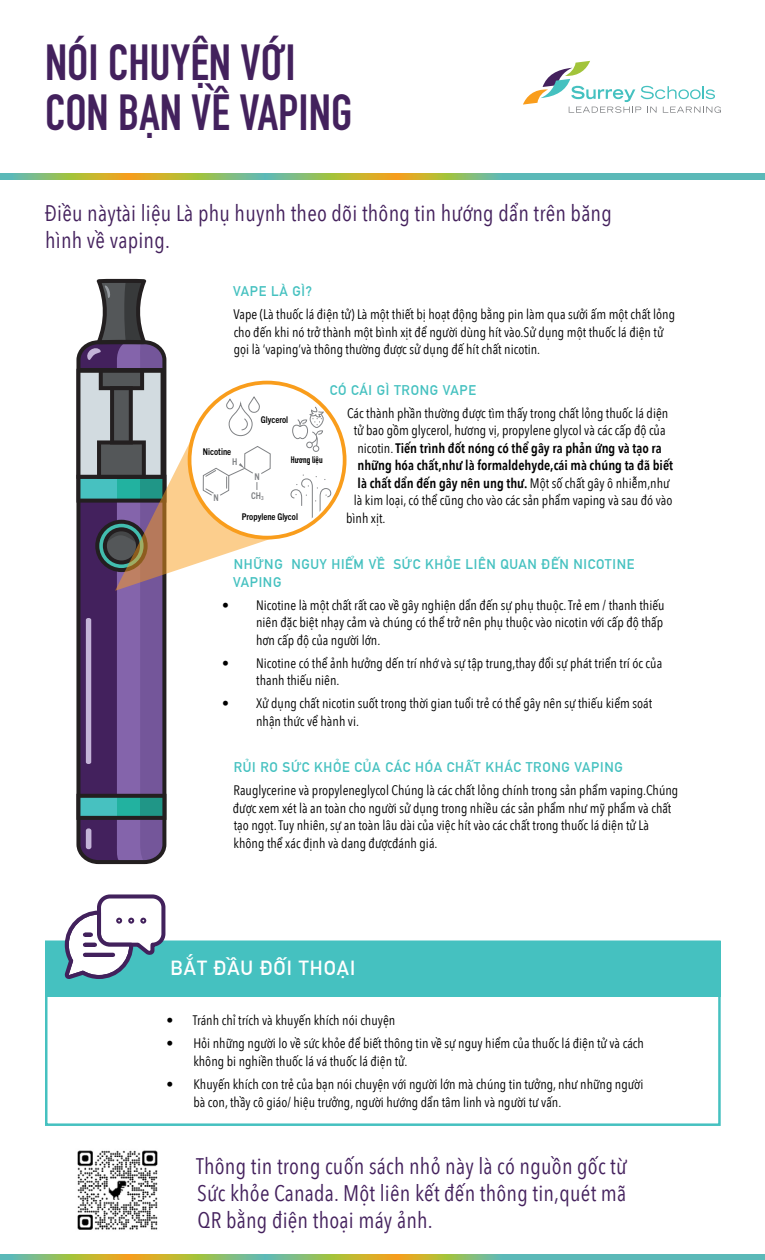
<style>
.page{position:relative;width:765px;height:1260px;background:#fff}
.page>*{position:absolute;margin:0;border:0;box-sizing:border-box;transform-origin:0 0}
.t1{font:700 50px/50px "DIN Condensed";color:#43215d}
.t2{font:22.5px/27px "Avenir Next Condensed";letter-spacing:.01em;color:#44215d}
.t3{font:700 20px "DIN Alternate";letter-spacing:.05em;color:#fff}
.t4{font:13.75px/17.5px "Avenir Next Condensed";color:#000}
.t5{font:600 13.75px "Avenir Next Condensed";color:#000}
.t6{font:700 13.75px/17.5px "DIN Alternate";letter-spacing:.05em;color:#45c1c0}
.t7{font:700 condensed 9.25px "Trade Gothic Next LT Pro";color:#000}
.t8{font:700 9.25px "DIN Condensed";color:#000}
.t9{font:700 condensed 9.25px/18.8px "Trade Gothic Next LT Pro";color:#808285;text-align:center}
.s1{font-weight:400}
</style>
<div class="page">
<svg style="left:523px;top:61px;width:198px;height:52px"></svg>
<svg style="left:0;top:173px;width:765px;height:6px;background:#8cb878"></svg>
<svg style="left:0;top:1254px;width:765px;height:6px;background:#8cb878"></svg>
<div style="left:45px;top:940px;width:676px;height:186px;border:2px solid #45c1c0"></div>
<div style="left:45px;top:941px;width:676px;height:55px;background:#45c1c0"></div>
<img style="left:77px;top:1150px;width:81px;height:80px">
<svg style="left:61px;top:894px;width:106px;height:85px"></svg>
<svg style="left:76px;top:279px;width:197px;height:583px"></svg>
<div style="left:211px;top:493px;width:10px;height:10px;background:#fff;border-radius:50%"></div>
<div style="left:313px;top:445px;width:6px;height:7px;border:1px solid #808285;border-radius:50%"></div>
<div style="left:306px;top:442px;width:7px;height:6px;border:1px solid #808285;border-radius:50%"></div>
<svg style="left:292px;top:392px;width:32px;height:55px"></svg>
<svg style="left:290px;top:475px;width:42px;height:53px"></svg>
<h1 class="t1" style="left:45px;top:37px;width:309px">NÓI CHUYỆN VỚI<br>CON BẠN VỀ VAPING</h1>
<h2 class="t2" style="left:45px;top:198px;width:569px">Điều nàytài liệu Là phụ huynh theo dõi thông tin hướng dẩn trên băng hình về vaping.</h2>
<p class="t6" style="left:233px;top:281px;width:80px">VAPE LÀ GÌ?</p>
<p class="t4" style="left:234px;top:305px;width:443px">Vape (Là thuốc lá điện tử) Là một thiết bị hoạt động bằng pin làm qua sưởi ấm một chất lỏng cho đến khi nó trở thành một bình xịt để người dùng hít vào.Sử dụng một thuốc lá điện tử gọi là ‘vaping’và thông thường được sử dụng đế hít chất nicotin.</p>
<p class="t6" style="left:330px;top:380px;width:148px">CÓ CÁI GÌ TRONG VAPE</p>
<p class="t4" style="left:347px;top:404px;width:323px">Các thành phần thường được tìm thấy trong chất lỏng thuốc lá diện</p>
<p class="t4" style="left:354px;top:421px;width:313px">tử bao gồm glycerol, hương vị, propylene glycol và các cấp độ của</p>
<p class="t5" style="left:357px;top:436px;width:306px"><span class="s1">nicotin.</span> Tiến trình đốt nóng có thể gây ra phản ứng và tạo ra</p>
<p class="t5" style="left:357px;top:454px;width:317px">những hóa chất,như là formaldehyde,cái mà chúng ta đã biết</p>
<p class="t5" style="left:358px;top:471px;width:314px">là chất dẩn đến gây nên ung thư. <span class="s1">Một số chất gây ô nhiễm,như</span></p>
<p class="t4" style="left:354px;top:491px;width:320px">là kim loại, có thể cũng cho vào các sản phẩm vaping và sau đó vào</p>
<p class="t4" style="left:346px;top:509px;width:41px">bình xịt.</p>
<p class="t6" style="left:233px;top:555px;width:403px">NHỮNG NGUY HIỂM VỀ SỨC KHỎE LIÊN QUAN ĐẾN NICOTINE<br>VAPING</p>
<p class="t4" style="left:256px;top:595px;width:410px;text-align:justify;text-indent:-34px">• Nicotine là một chất rất cao về gây nghiện dẩn đến sự phụ thuộc. Trẻ em / thanh thiếu niên đặc biệt nhạy cảm và chúng có thể trở nên phụ thuộc vào nicotin với cấp độ thấp hơn cấp độ của người lớn.</p>
<p class="t4" style="left:256px;top:654px;width:408px;text-indent:-34px">• Nicotine có thể ảnh hưởng dến trí nhớ và sự tập trung,thay đổi sự phát triển trí óc của thanh thiếu niên.</p>
<p class="t4" style="left:256px;top:694px;width:398px;text-indent:-34px">• Xử dụng chất nicotin suốt trong thời gian tuổi trẻ có thể gây nên sự thiếu kiểm soát nhận thức vể hành vi.</p>
<p class="t6" style="left:234px;top:758px;width:391px">RỦI RO SỨC KHỎE CỦA CÁC HÓA CHẤT KHÁC TRONG VAPING</p>
<p class="t4" style="left:233px;top:781px;width:447px">Rauglycerine và propyleneglycol Chúng là các chất lỏng chính trong sản phẩm vaping.Chúng được xem xét là an toàn cho người sử dụng trong nhiều các sản phẩm như mỹ phẩm và chất tạo ngọt. Tuy nhiên, sự an toàn lâu dài của việc hít vào các chất trong thuốc lá diện tử Là không thể xác định và dang đượcđánh giá.</p>
<p class="t7" style="left:261px;top:413px;width:29px">Glycerol</p>
<p class="t7" style="left:203px;top:446px;width:30px">Nicotine</p>
<p class="t8" style="left:291px;top:454px;width:33px">Hương liệu</p>
<p class="t9" style="left:232px;top:452px;width:7px">H</p>
<p class="t9" style="left:251px;top:467px;width:14px">N<br>CH<sub>3</sub></p>
<p class="t9" style="left:213px;top:488px;width:7px">N</p>
<p class="t7" style="left:242px;top:510px;width:58px">Propylene Glycol</p>
<h3 class="t3" style="left:171px;top:953px;width:186px">BẮT ĐẦU ĐỐI THOẠI</h3>
<p class="t4" style="left:166px;top:1011px;width:230px">• Tránh chỉ trích và khuyến khích nói chuyện</p>
<p class="t4" style="left:193px;top:1034px;width:452px;text-indent:-27px">• Hỏi những người lo về sức khỏe để biết thông tin về sự nguy hiểm của thuốc lá điện tử và cách không bi nghiền thuốc lá vá thuốc lá điện tử.</p>
<p class="t4" style="left:193px;top:1075px;width:451px;text-indent:-27px">• Khuyến khích con trẻ của bạn nói chuyện với người lớn mà chúng tin tưởng, như những người bà con, thầy cô giáo/ hiệu trưởng, người hướng dẩn tâm linh và người tư vấn.</p>
<h2 class="t2" style="left:196px;top:1151px;width:432px;text-align:justify">Thông tin trong cuốn sách nhỏ này là có nguồn gốc từ Sức khỏe Canada. Một liên kết đến thông tin,quét mã QR bằng điện thoại máy ảnh.</h2>
</div>
